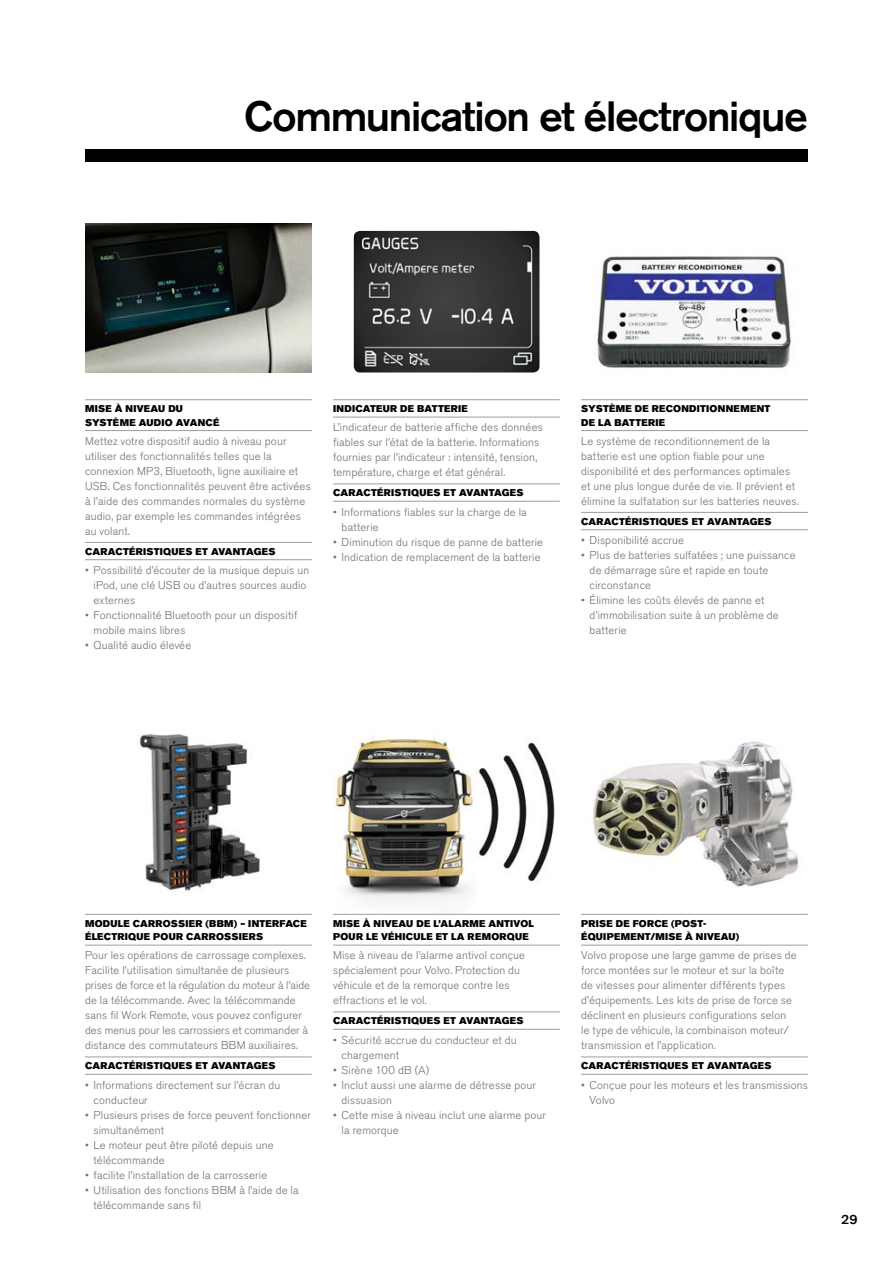
<style>
.page{position:relative;width:893px;height:1263px;background:#fff}
.page>*{position:absolute;margin:0;border:0;box-sizing:border-box;transform-origin:0 0}
.t1{font:500 42px "Volvo Sans Pro";letter-spacing:-.035em;color:#000}
.t2{font:500 12.75px "Volvo Sans Pro";color:#000}
.t3{font:300 11.25px/15px "Volvo Sans Pro";letter-spacing:.015em;color:#706f6f}
.t4{font:9.75px/13.5px "Volvo Sans Pro Super";letter-spacing:.025em;color:#000}
</style>
<div class="page">
<div style="left:85px;top:149px;width:723px;height:13px;background:#000"></div>
<img style="left:85px;top:224px;width:227px;height:148px">
<img style="left:354px;top:231px;width:185px;height:141px">
<img style="left:597px;top:256px;width:194px;height:112px">
<img style="left:140px;top:734px;width:120px;height:158px">
<img style="left:593px;top:741px;width:206px;height:146px">
<img style="left:333px;top:737px;width:227px;height:177px">
<hr style="left:85px;top:399px;width:227px;height:1px;background:#9d9d9c">
<hr style="left:85px;top:430px;width:227px;height:1px;background:#9d9d9c">
<hr style="left:85px;top:542px;width:227px;height:1px;background:#9d9d9c">
<hr style="left:85px;top:559px;width:227px;height:1px;background:#9d9d9c">
<hr style="left:333px;top:399px;width:227px;height:1px;background:#9d9d9c">
<hr style="left:333px;top:417px;width:227px;height:1px;background:#9d9d9c">
<hr style="left:333px;top:484px;width:227px;height:1px;background:#9d9d9c">
<hr style="left:333px;top:501px;width:227px;height:1px;background:#9d9d9c">
<hr style="left:581px;top:399px;width:227px;height:1px;background:#9d9d9c">
<hr style="left:581px;top:430px;width:227px;height:1px;background:#9d9d9c">
<hr style="left:581px;top:512px;width:227px;height:1px;background:#9d9d9c">
<hr style="left:581px;top:529px;width:227px;height:1px;background:#9d9d9c">
<hr style="left:85px;top:914px;width:227px;height:1px;background:#9d9d9c">
<hr style="left:85px;top:945px;width:227px;height:1px;background:#9d9d9c">
<hr style="left:85px;top:1057px;width:227px;height:1px;background:#9d9d9c">
<hr style="left:85px;top:1074px;width:227px;height:1px;background:#9d9d9c">
<hr style="left:333px;top:914px;width:227px;height:1px;background:#9d9d9c">
<hr style="left:333px;top:945px;width:227px;height:1px;background:#9d9d9c">
<hr style="left:333px;top:1012px;width:227px;height:1px;background:#9d9d9c">
<hr style="left:333px;top:1029px;width:227px;height:1px;background:#9d9d9c">
<hr style="left:581px;top:914px;width:227px;height:1px;background:#9d9d9c">
<hr style="left:581px;top:945px;width:227px;height:1px;background:#9d9d9c">
<hr style="left:581px;top:1057px;width:227px;height:1px;background:#9d9d9c">
<hr style="left:581px;top:1074px;width:227px;height:1px;background:#9d9d9c">
<h1 class="t1" style="left:244px;top:91px;width:566px">Communication et électronique</h1>
<p class="t4" style="left:85px;top:402px;width:136px">MISE À NIVEAU DU<br>SYSTÈME AUDIO AVANCÉ</p>
<p class="t3" style="left:85px;top:434px;width:227px">Mettez votre dispositif audio à niveau pour utiliser des fonctionnalités telles que la connexion MP3, Bluetooth, ligne auxiliaire et USB. Ces fonctionnalités peuvent être activées à l’aide des commandes normales du système audio, par exemple les commandes intégrées au volant.</p>
<p class="t4" style="left:85px;top:545px;width:192px">CARACTÉRISTIQUES ET AVANTAGES</p>
<p class="t3" style="left:94px;top:563px;width:217px;text-indent:-9px">• Possibilité d’écouter de la musique depuis un iPod, une clé USB ou d’autres sources audio externes</p>
<p class="t3" style="left:94px;top:608px;width:205px;text-indent:-9px">• Fonctionnalité Bluetooth pour un dispositif mobile mains libres</p>
<p class="t3" style="left:85px;top:638px;width:108px">• Qualité audio élevée</p>
<p class="t4" style="left:333px;top:402px;width:136px">INDICATEUR DE BATTERIE</p>
<p class="t3" style="left:333px;top:420px;width:211px">L’indicateur de batterie affiche des données fiables sur l’état de la batterie. Informations fournies par l’indicateur : intensité, tension, température, charge et état général.</p>
<p class="t4" style="left:333px;top:486px;width:192px">CARACTÉRISTIQUES ET AVANTAGES</p>
<p class="t3" style="left:342px;top:504px;width:187px;text-indent:-9px">• Informations fiables sur la charge de la batterie</p>
<p class="t3" style="left:333px;top:534px;width:212px">• Diminution du risque de panne de batterie</p>
<p class="t3" style="left:333px;top:549px;width:209px">• Indication de remplacement de la batterie</p>
<p class="t4" style="left:581px;top:402px;width:191px">SYSTÈME DE RECONDITIONNEMENT<br>DE LA BATTERIE</p>
<p class="t3" style="left:581px;top:434px;width:219px">Le système de reconditionnement de la batterie est une option fiable pour une disponibilité et des performances optimales et une plus longue durée de vie. Il prévient et élimine la sulfatation sur les batteries neuves.</p>
<p class="t4" style="left:581px;top:515px;width:192px">CARACTÉRISTIQUES ET AVANTAGES</p>
<p class="t3" style="left:581px;top:533px;width:104px">• Disponibilité accrue</p>
<p class="t3" style="left:590px;top:548px;width:207px;text-indent:-9px">• Plus de batteries sulfatées ; une puissance de démarrage sûre et rapide en toute circonstance</p>
<p class="t3" style="left:590px;top:593px;width:191px;text-indent:-9px">• Élimine les coûts élevés de panne et d’immobilisation suite à un problème de batterie</p>
<p class="t4" style="left:85px;top:916px;width:223px">MODULE CARROSSIER (BBM) – INTERFACE<br>ÉLECTRIQUE POUR CARROSSIERS</p>
<p class="t3" style="left:85px;top:948px;width:227px">Pour les opérations de carrossage complexes.<br>Facilite l’utilisation simultanée de plusieurs prises de force et la régulation du moteur à l’aide de la télécommande. Avec la télécommande sans fil Work Remote, vous pouvez configurer des menus pour les carrossiers et commander à distance des commutateurs BBM auxiliaires.</p>
<p class="t4" style="left:85px;top:1059px;width:192px">CARACTÉRISTIQUES ET AVANTAGES</p>
<p class="t3" style="left:94px;top:1077px;width:188px;text-indent:-9px">• Informations directement sur l’écran du conducteur</p>
<p class="t3" style="left:94px;top:1107px;width:219px;text-indent:-9px">• Plusieurs prises de force peuvent fonctionner simultanément</p>
<p class="t3" style="left:94px;top:1137px;width:182px;text-indent:-9px">• Le moteur peut être piloté depuis une télécommande</p>
<p class="t3" style="left:85px;top:1167px;width:184px">• facilite l’installation de la carrosserie</p>
<p class="t3" style="left:94px;top:1182px;width:207px;text-indent:-9px">• Utilisation des fonctions BBM à l’aide de la télécommande sans fil</p>
<p class="t4" style="left:333px;top:916px;width:202px">MISE À NIVEAU DE L’ALARME ANTIVOL<br>POUR LE VÉHICULE ET LA REMORQUE</p>
<p class="t3" style="left:333px;top:948px;width:194px">Mise à niveau de l’alarme antivol conçue spécialement pour Volvo. Protection du véhicule et de la remorque contre les effractions et le vol.</p>
<p class="t4" style="left:333px;top:1014px;width:192px">CARACTÉRISTIQUES ET AVANTAGES</p>
<p class="t3" style="left:342px;top:1032px;width:176px;text-indent:-9px">• Sécurité accrue du conducteur et du chargement</p>
<p class="t3" style="left:333px;top:1062px;width:98px">• Sirène 100 dB (A)</p>
<p class="t3" style="left:342px;top:1077px;width:196px;text-indent:-9px">• Inclut aussi une alarme de détresse pour dissuasion</p>
<p class="t3" style="left:342px;top:1107px;width:206px;text-indent:-9px">• Cette mise à niveau inclut une alarme pour la remorque</p>
<p class="t4" style="left:581px;top:916px;width:160px">PRISE DE FORCE (POST-<br>ÉQUIPEMENT/MISE À NIVEAU)</p>
<p class="t3" style="left:581px;top:948px;width:217px">Volvo propose une large gamme de prises de force montées sur le moteur et sur la boîte de vitesses pour alimenter différents types d’équipements. Les kits de prise de force se déclinent en plusieurs configurations selon le type de véhicule, la combinaison moteur/ transmission et l’application.</p>
<p class="t4" style="left:581px;top:1059px;width:192px">CARACTÉRISTIQUES ET AVANTAGES</p>
<p class="t3" style="left:590px;top:1077px;width:220px;text-indent:-9px">• Conçue pour les moteurs et les transmissions<br>Volvo</p>
<p class="t2" style="left:841px;top:1212px;width:18px">29</p>
</div>
